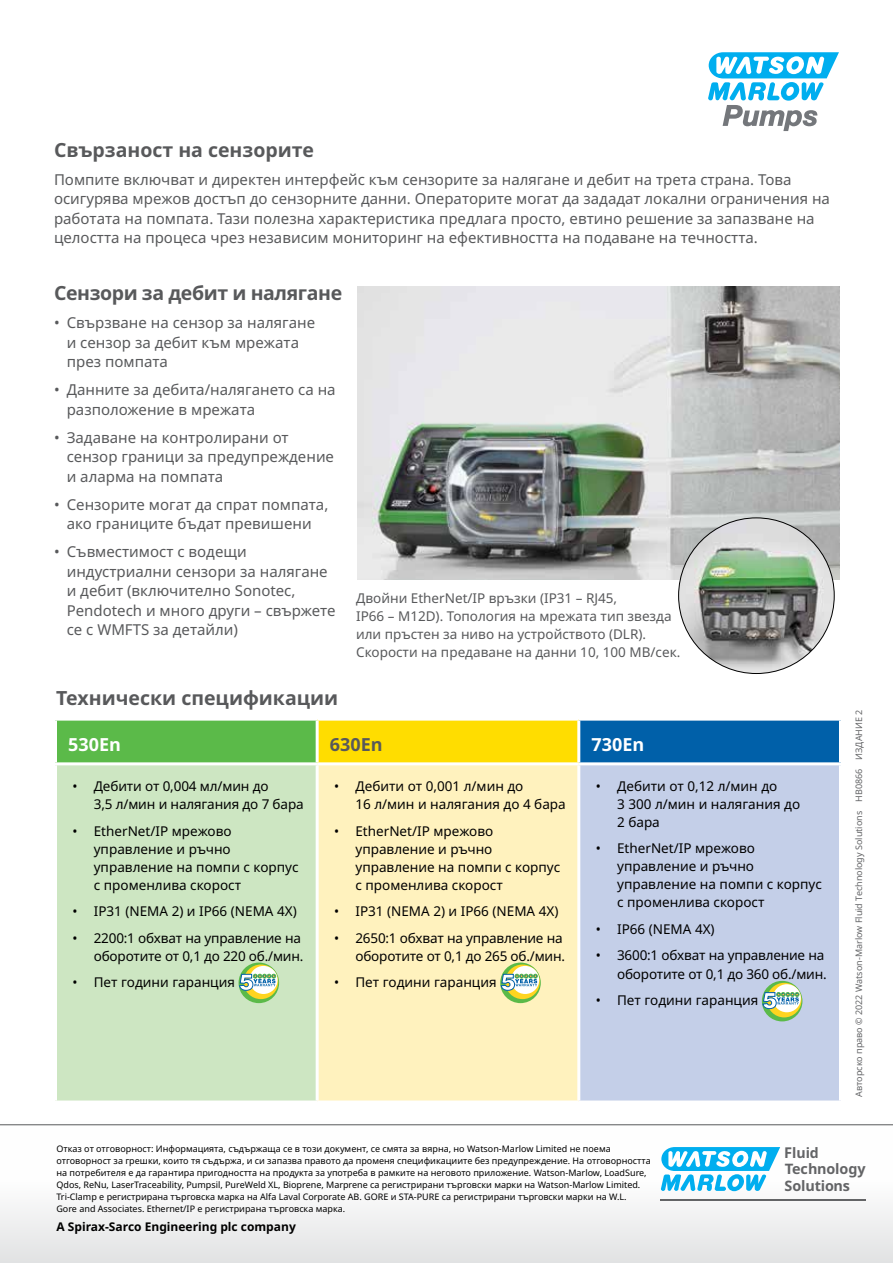
<style>
.page{position:relative;width:893px;height:1263px;background:#fff}
.page>*{position:absolute;margin:0;border:0;box-sizing:border-box;transform-origin:0 0}
.t1{font:700 19.5px "Noto Sans";color:#58595b}
.t2{font:700 19.5px "Noto Sans";letter-spacing:-.02em;color:#58595b}
.t3{font:700 18px "Noto Sans";color:#fff}
.t4{font:700 18px "Noto Sans";color:#58595b}
.t5{font:15px/19.5px "Noto Sans";color:#58595b}
.t6{font:700 14.4px/16.5px "Noto Sans";letter-spacing:-.01em;color:#636466}
.t7{font:13.5px/18px "Noto Sans";color:#000}
.t8{font:13.5px/18px "Noto Sans";color:#58595b}
.t9{font:700 12px "Noto Sans";color:#000}
.t10{font:9px/12px "Noto Sans";color:#000}
.t11{font:9px "Noto Sans";color:#636466}
.s1{font-size:14.85px}
</style>
<div class="page">
<div style="left:0;top:1121px;width:893px;height:142px;background:linear-gradient(to bottom,#fff,#e8e8e9)"></div>
<img style="left:357px;top:286px;width:482px;height:293px">
<div style="left:56px;top:719px;width:261px;height:45px;background:#5bba49"></div>
<div style="left:317px;top:719px;width:262px;height:45px;background:#fd0"></div>
<div style="left:579px;top:719px;width:261px;height:45px;background:#0060a9"></div>
<div style="left:56px;top:764px;width:261px;height:338px;background:#cde6c2"></div>
<div style="left:317px;top:764px;width:262px;height:338px;background:#fff2be"></div>
<div style="left:579px;top:764px;width:261px;height:338px;background:#c4cfe8"></div>
<hr style="left:54px;top:718px;width:263px;height:3px;background:#fff">
<hr style="left:54px;top:721px;width:3px;height:41px;background:#fff">
<hr style="left:317px;top:718px;width:262px;height:3px;background:#fff">
<hr style="left:316px;top:721px;width:3px;height:41px;background:#fff">
<hr style="left:579px;top:718px;width:263px;height:3px;background:#fff">
<hr style="left:577px;top:721px;width:3px;height:41px;background:#fff">
<hr style="left:839px;top:721px;width:3px;height:41px;background:#fff">
<hr style="left:54px;top:762px;width:263px;height:3px;background:#fff">
<hr style="left:54px;top:765px;width:3px;height:335px;background:#fff">
<hr style="left:317px;top:762px;width:262px;height:3px;background:#fff">
<hr style="left:316px;top:765px;width:3px;height:335px;background:#fff">
<hr style="left:579px;top:762px;width:263px;height:3px;background:#fff">
<hr style="left:577px;top:765px;width:3px;height:335px;background:#fff">
<hr style="left:839px;top:765px;width:3px;height:335px;background:#fff">
<hr style="left:54px;top:1100px;width:263px;height:3px;background:#fff">
<hr style="left:317px;top:1100px;width:262px;height:3px;background:#fff">
<hr style="left:579px;top:1100px;width:263px;height:3px;background:#fff">
<svg style="left:239px;top:962px;width:40px;height:41px"></svg>
<svg style="left:244px;top:964px;width:34px;height:35px"></svg>
<svg style="left:249px;top:966px;width:29px;height:28px"></svg>
<svg style="left:239px;top:974px;width:37px;height:17px"></svg>
<svg style="left:500px;top:962px;width:41px;height:41px"></svg>
<svg style="left:505px;top:964px;width:35px;height:35px"></svg>
<div style="left:511px;top:966px;width:28px;height:28px;background:#fff;border-radius:50%"></div>
<svg style="left:500px;top:974px;width:38px;height:17px"></svg>
<svg style="left:762px;top:981px;width:40px;height:40px"></svg>
<svg style="left:767px;top:983px;width:34px;height:34px"></svg>
<div style="left:773px;top:984px;width:28px;height:28px;background:#fff;border-radius:50%"></div>
<svg style="left:762px;top:992px;width:37px;height:17px"></svg>
<hr style="left:0;top:1124px;width:893px;height:1px;background:#58595b">
<svg style="left:708px;top:52px;width:131px;height:79px"></svg>
<img style="left:679px;top:518px;width:155px;height:155px;border-radius:78px">
<hr style="left:660px;top:1199px;width:206px;height:2px;background:#636466">
<svg style="left:661px;top:1147px;width:119px;height:44px"></svg>
<h1 class="t1" style="left:54px;top:136px;width:261px">Свързаност на сензорите</h1>
<p class="t5" style="left:54px;top:170px;width:777px">Помпите включват и директен интерфейс към сензорите за налягане и дебит на трета страна. Това осигурява мрежов достъп до сензорните данни. Операторите могат да зададат локални ограничения на работата на помпата. Тази полезна характеристика предлага просто, евтино решение за запазване на целостта на процеса чрез независим мониторинг на ефективността на подаване на течността.</p>
<h1 class="t2" style="left:54px;top:279px;width:290px">Сензори за дебит и налягане</h1>
<p class="t5" style="left:67px;top:313px;width:250px;text-indent:-13px">• Свързване на сензор за налягане и сензор за дебит към мрежата през помпата</p>
<p class="t5" style="left:67px;top:380px;width:270px;text-indent:-13px">• Данните за дебита/налягането са на разположение в мрежата</p>
<p class="t5" style="left:67px;top:428px;width:269px;text-indent:-13px">• Задаване на контролирани от сензор граници за предупреждение и аларма на помпата</p>
<p class="t5" style="left:54px;top:495px;width:276px;text-align:center">• Сензорите могат да спрат помпата, ако границите бъдат превишени</p>
<p class="t5" style="left:67px;top:543px;width:270px;text-indent:-13px">• Съвместимост с водещи индустриални сензори за налягане и дебит (включително Sonotec,<br>Pendotech и много други – свържете се с WMFTS за детайли)</p>
<h1 class="t1" style="left:56px;top:684px;width:284px">Технически спецификации</h1>
<p class="t8" style="left:356px;top:590px;width:326px">Двойни EtherNet/IP връзки (IP31 – RJ45,<br>IP66 – M12D). Топология на мрежата тип звезда или пръстен за ниво на устройството (DLR).<br>Скорости на предаване на данни 10, 100 MB/сек.</p>
<p class="t3" style="left:68px;top:732px;width:54px">530En</p>
<p class="t4" style="left:330px;top:732px;width:54px">630En</p>
<p class="t3" style="left:592px;top:732px;width:54px">730En</p>
<p class="t7" style="left:94px;top:777px;width:211px;text-indent:-21px">• Дебити от 0,004 мл/мин до<br>3,5 л/мин и налягания до 7 бара</p>
<p class="t7" style="left:94px;top:822px;width:206px;text-indent:-21px">• EtherNet/IP мрежово управление и ръчно управление на помпи с корпус с променлива скорост</p>
<p class="t7" style="left:73px;top:902px;width:226px">• IP31 (NEMA 2) и IP66 (NEMA 4X)</p>
<p class="t7" style="left:73px;top:929px;width:232px;text-align:right">• 2200:1 обхват на управление на оборотите от 0,1 до 220 об./мин.</p>
<p class="t7" style="left:73px;top:973px;width:164px">• Пет години гаранция</p>
<p class="t7" style="left:617px;top:777px;width:185px;text-indent:-21px">• Дебити от 0,12 л/мин до<br>3 300 л/мин и налягания до<br>2 бара</p>
<p class="t7" style="left:617px;top:840px;width:206px;text-indent:-21px">• EtherNet/IP мрежово управление и ръчно управление на помпи с корпус с променлива скорост</p>
<p class="t7" style="left:596px;top:920px;width:120px">• IP66 (NEMA 4X)</p>
<p class="t7" style="left:596px;top:947px;width:232px;text-align:right">• 3600:1 обхват на управление на оборотите от 0,1 до 360 об./мин.</p>
<p class="t7" style="left:596px;top:992px;width:164px">• Пет години гаранция</p>
<p class="t7" style="left:355px;top:777px;width:212px;text-indent:-21px">• Дебити от 0,001 л/мин до<br>16 л/мин и налягания до 4 бара</p>
<p class="t7" style="left:355px;top:822px;width:206px;text-indent:-21px">• EtherNet/IP мрежово управление и ръчно управление на помпи с корпус с променлива скорост</p>
<p class="t7" style="left:334px;top:902px;width:226px">• IP31 (NEMA 2) и IP66 (NEMA 4X)</p>
<p class="t7" style="left:334px;top:929px;width:232px;text-align:right">• 2650:1 обхват на управление на оборотите от 0,1 до 265 об./мин.</p>
<p class="t7" style="left:334px;top:973px;width:164px">• Пет години гаранция</p>
<p class="t11" style="left:852px;top:1097px;width:389px;rotate:-90deg">Авторско право © 2022 Watson-Marlow Fluid Technology Solutions HB0866 ИЗДАНИЕ 2</p>
<p class="t10" style="left:56px;top:1143px;width:596px">Отказ от отговорност: Информацията, съдържаща се в този документ, се смята за вярна, но Watson-Marlow Limited не поема отговорност за грешки, които тя съдържа, и си запазва правото да променя спецификациите без предупреждение. На отговорността на потребителя е да гарантира пригодността на продукта за употреба в рамките на неговото приложение. Watson-Marlow, LoadSure, Qdos, ReNu, LaserTraceability, Pumpsil, PureWeld XL, Bioprene, Marprene са регистрирани търговски марки на Watson-Marlow Limited.<br>Tri-Clamp е регистрирана търговска марка на Alfa Laval Corporate AB. GORE и STA-PURE са регистрирани търговски марки на W.L.<br>Gore and Associates. Ethernet/IP е регистрирана търговска марка.</p>
<p class="t9" style="left:56px;top:1218px;width:241px">A Spirax-Sarco Engineering plc company</p>
<p class="t6" style="left:784px;top:1145px;width:83px"><span class="s1">F</span>luid<br>Technology<br>Solutions</p>
</div>
